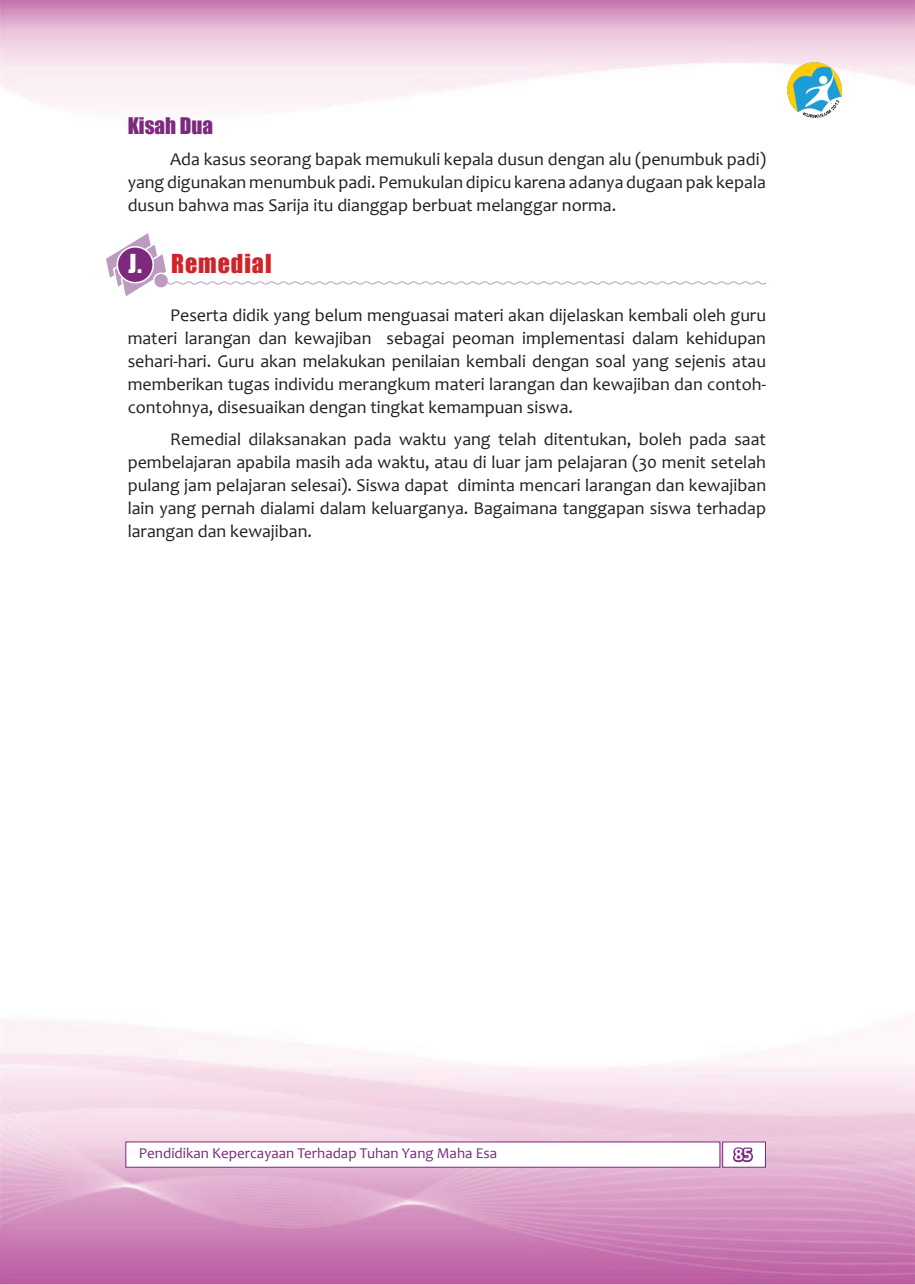
<style>
.page{position:relative;width:915px;height:1285px;background:#fff}
.page>*{position:absolute;margin:0;border:0;box-sizing:border-box;transform-origin:0 0}
.t1{font:24px "Impact";letter-spacing:.04em;color:#d1232a}
.t2{font:21px "Impact";color:#7d297e}
.t3{font:18px/23.1px "Candara";color:#231f20;text-align:justify}
.t4{font:700 18px "Calibri";color:#fff}
.t5{font:15px "Candara";color:#7b277c}
.s1{color:#fff}
</style>
<div class="page">
<img style="left:0;top:0;width:914px;height:1284px">
<img style="left:787px;top:63px;width:54px;height:54px">
<div style="left:125px;top:1141px;width:595px;height:26px;background:#fff"></div>
<div style="left:722px;top:1141px;width:43px;height:26px;background:#fff"></div>
<svg style="left:733px;top:1147px;width:20px;height:16px"></svg>
<svg style="left:106px;top:233px;width:660px;height:67px"></svg>
<p class="t2" style="left:128px;top:109px;width:87px">Kisah Dua</p>
<p class="t3" style="left:128px;top:148px;width:639px;text-indent:43px">Ada kasus seorang bapak memukuli kepala dusun dengan alu (penumbuk padi) yang digunakan menumbuk padi. Pemukulan dipicu karena adanya dugaan pak kepala dusun bahwa mas Sarija itu dianggap berbuat melanggar norma.</p>
<h1 class="t1" style="left:128px;top:245px;width:144px"><span class="s1">J.</span> Remedial</h1>
<p class="t3" style="left:128px;top:303px;width:639px;text-indent:43px">Peserta didik yang belum menguasai materi akan dijelaskan kembali oleh guru materi larangan dan kewajiban sebagai peoman implementasi dalam kehidupan sehari-hari. Guru akan melakukan penilaian kembali dengan soal yang sejenis atau memberikan tugas individu merangkum materi larangan dan kewajiban dan contoh&shy;contohnya, disesuaikan dengan tingkat kemampuan siswa.</p>
<p class="t3" style="left:128px;top:427px;width:639px;text-indent:43px">Remedial dilaksanakan pada waktu yang telah ditentukan, boleh pada saat pembelajaran apabila masih ada waktu, atau di luar jam pelajaran (30 menit setelah pulang jam pelajaran selesai). Siswa dapat diminta mencari larangan dan kewajiban lain yang pernah dialami dalam keluarganya. Bagaimana tanggapan siswa terhadap larangan dan kewajiban.</p>
<p class="t5" style="left:139px;top:1143px;width:360px">Pendidikan Kepercayaan Terhadap Tuhan Yang Maha Esa</p>
<p class="t4" style="left:733px;top:1142px;width:20px">85</p>
</div>
